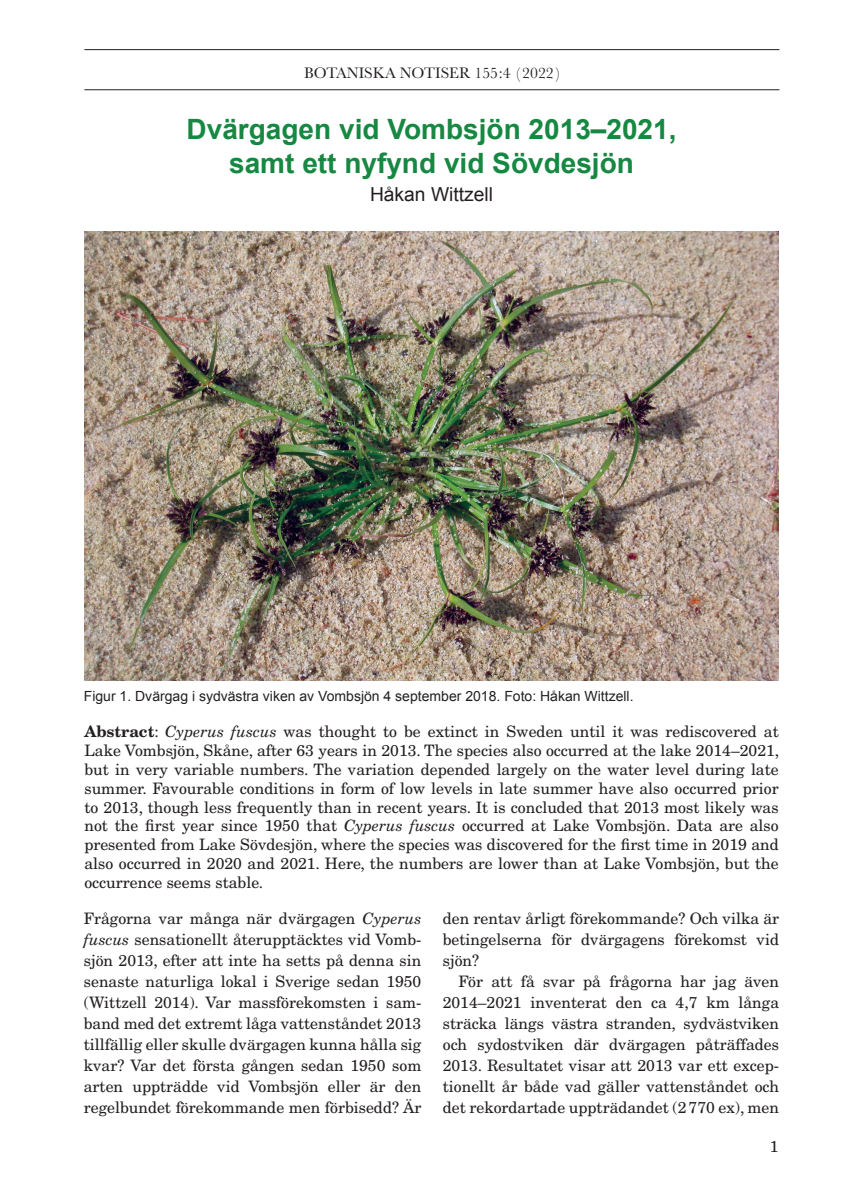
<style>
.page{position:relative;width:844px;height:1191px;background:#fff}
.page>*{position:absolute;margin:0;border:0;box-sizing:border-box;transform-origin:0 0}
.t1{font:700 28px/33.6px "Arial";color:#168842;text-align:center}
.t2{font:19.25px "Arial";color:#231f20}
.t3{font:15.75px/21px "New Century Schlbk LT Std";color:#231f20;text-align:justify}
.t4{font:15.75px "Baskerville";color:#231f20}
.t5{font:14px "Arial";color:#231f20}
.s1{font-weight:700}
.s2{font-style:italic}
</style>
<div class="page">
<hr style="left:84px;top:49px;width:695px;height:1px;background:#231f20">
<hr style="left:84px;top:89px;width:695px;height:1px;background:#231f20">
<img style="left:85px;top:231px;width:693px;height:449px">
<p class="t4" style="left:304px;top:63px;width:257px">BOTANISKA NOTISER 155:4 (2022)</p>
<h1 class="t1" style="left:186px;top:114px;width:491px">Dvärgagen vid Vombsjön 2013–2021, samt ett nyfynd vid Sövdesjön</h1>
<p class="t2" style="left:370px;top:182px;width:125px">Håkan Wittzell</p>
<p class="t5" style="left:84px;top:687px;width:551px">Figur 1. Dvärgag i sydvästra viken av Vombsjön 4 september 2018. Foto: Håkan Wittzell.</p>
<p class="t3" style="left:84px;top:722px;width:696px;line-height:18.9px"><span class="s1">Abstract</span>: <span class="s2">Cyperus fuscus</span> was thought to be extinct in Sweden until it was rediscovered at Lake Vombsjön, Skåne, after 63 years in 2013. The species also occurred at the lake 2014–2021, but in very variable numbers. The variation depended largely on the water level during late summer. Favourable conditions in form of low levels in late summer have also occurred prior to 2013, though less frequently than in recent years. It is concluded that 2013 most likely was not the first year since 1950 that <span class="s2">Cyperus fuscus</span> occurred at Lake Vombsjön. Data are also presented from Lake Sövdesjön, where the species was discovered for the first time in 2019 and also occurred in 2020 and 2021. Here, the numbers are lower than at Lake Vombsjön, but the occurrence seems stable.</p>
<p class="t3" style="left:84px;top:908px;width:339px">Frågorna var många när dvärgagen <span class="s2">Cyperus fuscus</span> sensationellt återupptäcktes vid Vomb&shy;sjön 2013, efter att inte ha setts på denna sin senaste naturliga lokal i Sverige sedan 1950 (Wittzell 2014). Var massförekomsten i sam&shy;band med det extremt låga vattenståndet 2013 tillfällig eller skulle dvärgagen kunna hålla sig kvar? Var det första gången sedan 1950 som arten uppträdde vid Vombsjön eller är den regelbundet förekommande men förbisedd? Är</p>
<p class="t3" style="left:442px;top:908px;width:338px">den rentav årligt förekommande? Och vilka är betingelserna för dvärgagens förekomst vid sjön?</p>
<p class="t3" style="left:442px;top:971px;width:338px;text-indent:16px">För att få svar på frågorna har jag även 2014–2021 inventerat den ca 4,7 km långa sträcka längs västra stranden, sydvästviken och sydostviken där dvärgagen påträffades 2013. Resultatet visar att 2013 var ett excep&shy;tionellt år både vad gäller vattenståndet och det rekordartade uppträdandet (2770 ex), men</p>
<p class="t3" style="left:769px;top:1135px;width:10px">1</p>
</div>
